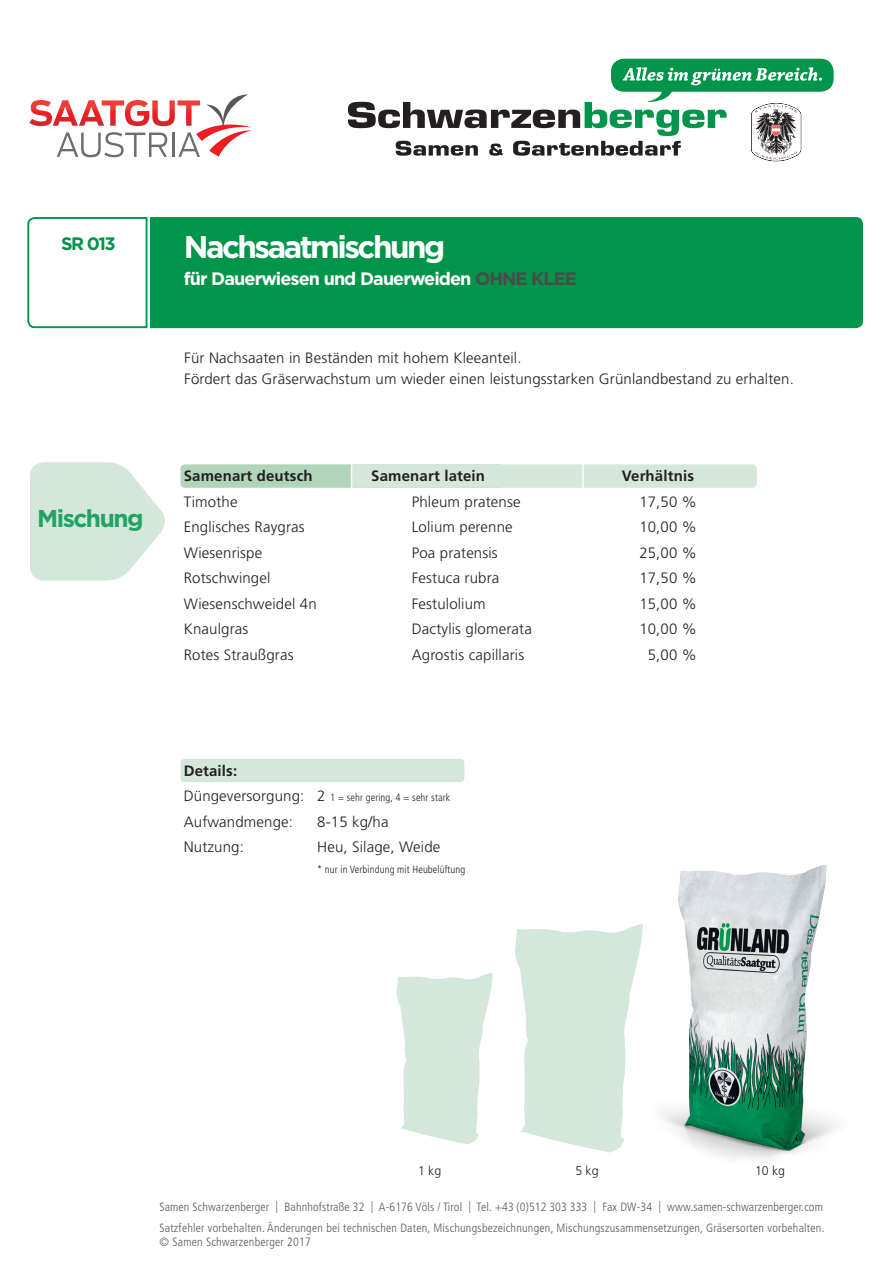
<style>
.page{position:relative;width:893px;height:1263px;background:#fff}
.page>*{position:absolute;margin:0;border:0;box-sizing:border-box;transform-origin:0 0}
.t1{font:700 31.35px "Gotham HTF";letter-spacing:-.08em;color:#fff}
.t2{font:700 24.3px "Gotham HTF";letter-spacing:-.06em;color:#22a364}
.t3{font:700 18px "Gotham HTF";letter-spacing:-.05em;color:#fff}
.t4{font:700 18px "Gotham HTF";color:#00954a}
.t5{font:300 15px/21px "Frutiger LT Std";letter-spacing:.01em;color:#231f20}
.t6{font:700 15px "Frutiger LT Std";letter-spacing:.01em;color:#231f20}
.t7{font:300 12.6px "Frutiger LT Std";letter-spacing:-.01em;color:#231f20}
.t8{font:300 condensed 12px/20.4px "Frutiger LT Std";letter-spacing:.02em;color:#57585a}
.t9{font:300 condensed 10.5px "Frutiger LT Std";letter-spacing:.01em;color:#231f20}
.s1{color:#4e494a}
.s2{font-stretch:normal;font-size:15px}
</style>
<div class="page">
<div style="left:611px;top:59px;width:223px;height:33px;background:#00954a;border-radius:13px"></div>
<svg style="left:348px;top:67px;width:474px;height:94px"></svg>
<img style="left:396px;top:963px;width:147px;height:182px">
<img style="left:607px;top:864px;width:230px;height:295px">
<div style="left:141px;top:217px;width:722px;height:111px;background:#00954a;border-radius:7px"></div>
<svg style="left:27px;top:217px;width:120px;height:112px"></svg>
<svg style="left:30px;top:462px;width:135px;height:118px;background:#daeadf"></svg>
<div style="left:180px;top:464px;width:323px;height:24px;background:#b0d5bb;border-radius:4px"></div>
<div style="left:351px;top:464px;width:406px;height:24px;background:#d4e7da"></div>
<hr style="left:582px;top:463px;width:2px;height:25px;background:#fff">
<hr style="left:147px;top:215px;width:3px;height:120px;background:#fff">
<div style="left:180px;top:759px;width:284px;height:23px;background:#d4e7da;border-radius:4px"></div>
<svg style="left:29px;top:94px;width:223px;height:63px"></svg>
<p class="t4" style="left:61px;top:233px;width:56px">SR 013</p>
<h1 class="t1" style="left:184px;top:228px;width:263px">Nachsaatmischung</h1>
<p class="t3" style="left:184px;top:268px;width:395px">für Dauerwiesen und Dauerweiden <span class="s1">ohn e Klee</span></p>
<h2 class="t2" style="left:37px;top:504px;width:108px">Mischung</h2>
<p class="t5" style="left:184px;top:347px;width:611px">Für Nachsaaten in Beständen mit hohem Kleeanteil.<br>Fördert das Gräserwachstum um wieder einen leistungsstarken Grünlandbestand zu erhalten.</p>
<p class="t6" style="left:184px;top:467px;width:130px">Samenart deutsch</p>
<p class="t6" style="left:371px;top:467px;width:115px">Samenart latein</p>
<p class="t6" style="left:622px;top:467px;width:74px">Verhältnis</p>
<p class="t5" style="left:184px;top:491px;width:55px">Timothe</p>
<p class="t5" style="left:412px;top:491px;width:110px">Phleum pratense</p>
<p class="t5" style="left:639px;top:491px;width:59px">17,50 %</p>
<p class="t5" style="left:184px;top:517px;width:122px">Englisches Raygras</p>
<p class="t5" style="left:412px;top:517px;width:102px">Lolium perenne</p>
<p class="t5" style="left:639px;top:517px;width:59px">10,00 %</p>
<p class="t5" style="left:184px;top:542px;width:80px">Wiesenrispe</p>
<p class="t5" style="left:412px;top:542px;width:87px">Poa pratensis</p>
<p class="t5" style="left:639px;top:542px;width:59px">25,00 %</p>
<p class="t5" style="left:184px;top:568px;width:88px">Rotschwingel</p>
<p class="t5" style="left:412px;top:568px;width:89px">Festuca rubra</p>
<p class="t5" style="left:639px;top:568px;width:59px">17,50 %</p>
<p class="t5" style="left:184px;top:593px;width:134px">Wiesenschweidel 4n</p>
<p class="t5" style="left:412px;top:593px;width:75px">Festulolium</p>
<p class="t5" style="left:639px;top:593px;width:59px">15,00 %</p>
<p class="t5" style="left:184px;top:619px;width:66px">Knaulgras</p>
<p class="t5" style="left:412px;top:619px;width:122px">Dactylis glomerata</p>
<p class="t5" style="left:639px;top:619px;width:59px">10,00 %</p>
<p class="t5" style="left:184px;top:644px;width:111px">Rotes Straußgras</p>
<p class="t5" style="left:412px;top:644px;width:114px">Agrostis capillaris</p>
<p class="t5" style="left:648px;top:644px;width:51px">5,00 %</p>
<p class="t6" style="left:184px;top:762px;width:55px">Details:</p>
<p class="t9" style="left:184px;top:792px;width:268px"><span class="s2">Düngeversorgung: 2</span> 1 = sehr gering, 4 = sehr stark</p>
<p class="t5" style="left:184px;top:811px;width:111px">Aufwandmenge:</p>
<p class="t5" style="left:317px;top:811px;width:73px">8-15 kg/ha</p>
<p class="t5" style="left:184px;top:837px;width:62px">Nutzung:</p>
<p class="t5" style="left:317px;top:837px;width:125px">Heu, Silage, Weide</p>
<p class="t9" style="left:317px;top:864px;width:150px">* nur in Verbindung mit Heubelüftung</p>
<p class="t7" style="left:418px;top:1164px;width:25px">1 kg</p>
<p class="t7" style="left:575px;top:1164px;width:25px">5 kg</p>
<p class="t7" style="left:755px;top:1164px;width:31px">10 kg</p>
<p class="t8" style="left:159px;top:1197px;width:667px">Samen Schwarzenberger | Bahnhofstraße 32 | A-6176 Völs / Tirol | Tel. +43 (0)512 303 333 | Fax DW-34 | www.samen-schwarzenberger.com<br>Satzfehler vorbehalten. Änderungen bei technischen Daten, Mischungsbezeichnungen, Mischungszusammensetzungen, Gräsersorten vorbehalten.</p>
<p class="t8" style="left:159px;top:1232px;width:153px">© Samen Schwarzenberger 2017</p>
</div>
